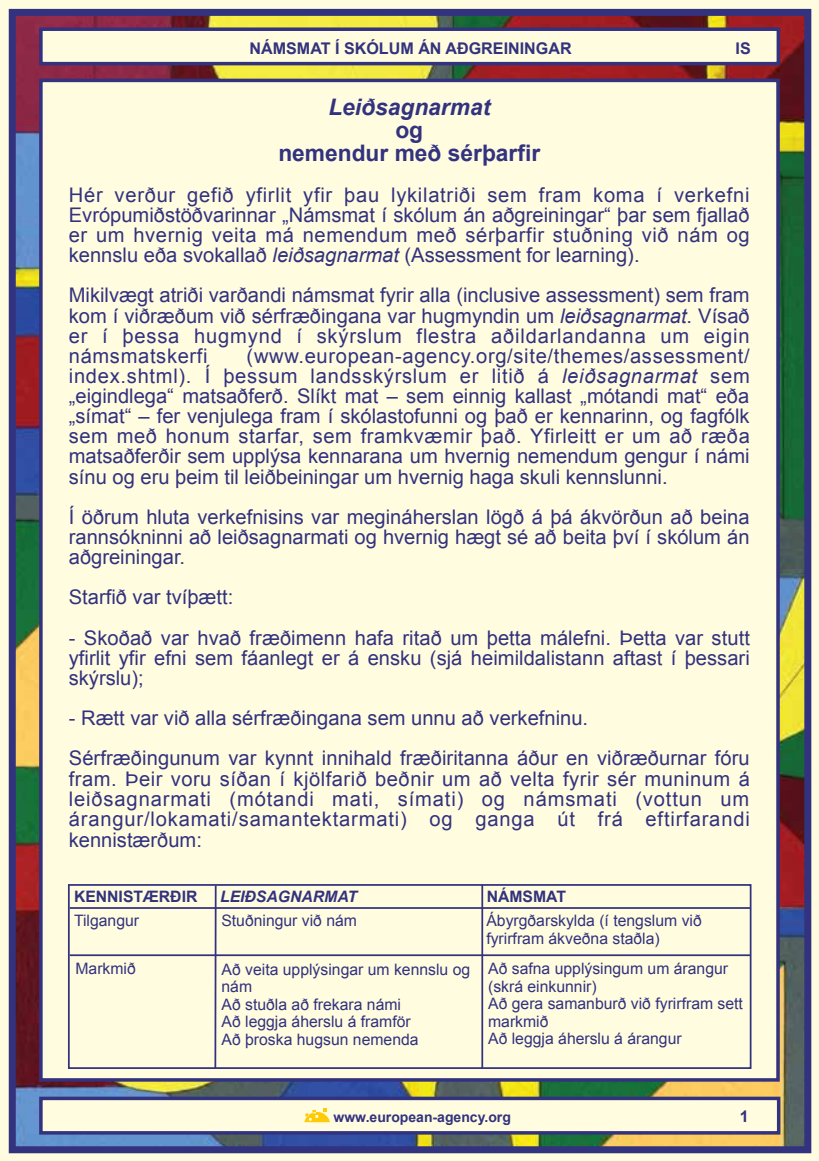
<style>
.page{position:relative;width:819px;height:1161px;background:#fff}
.page>*{position:absolute;margin:0;border:0;box-sizing:border-box;transform-origin:0 0}
.t1{font:700 22.75px/22.8px "Arial";color:#32327f;text-align:center}
.t2{font:italic 700 22.75px "Arial";color:#32327f}
.t3{font:20.12px/20.1px "Arial";color:#32327f;text-align:justify}
.t4{font:700 16.1px "Arial";color:#32327f}
.t5{font:15.75px/17.5px "Arial";color:#32327f}
.t6{font:700 15.75px "Arial";color:#32327f}
.t7{font:italic 700 15.75px "Arial";color:#32327f}
.t8{font:700 14px "Arial";color:#32327f}
.s1{font-style:italic}
</style>
<div class="page">
<img style="left:17px;top:17px;width:786px;height:1128px">
<div style="left:0;top:0;width:819px;height:12px;background:#fffcdf"></div>
<div style="left:807px;top:0;width:12px;height:1161px;background:#fffcdf"></div>
<div style="left:0;top:1150px;width:819px;height:11px;background:#fffcdf"></div>
<div style="left:0;top:0;width:12px;height:1161px;background:#fffcdf"></div>
<div style="left:9px;top:9px;width:802px;height:1144px;border:7px solid #32327f"></div>
<div style="left:39px;top:79px;width:740px;height:1002px;background:#fffcdf;border:4px solid #32327f"></div>
<div style="left:39px;top:1096px;width:741px;height:38px;background:#fffcdf;border:4px solid #32327f"></div>
<div style="left:39px;top:27px;width:741px;height:38px;background:#fffcdf;border:4px solid #32327f"></div>
<svg style="left:304px;top:1108px;width:26px;height:14px"></svg>
<div style="left:68px;top:884px;width:683px;height:185px;border:2px solid #32327f"></div>
<hr style="left:70px;top:907px;width:680px;height:2px;background:#32327f">
<hr style="left:214px;top:885px;width:2px;height:183px;background:#32327f">
<hr style="left:481px;top:884px;width:2px;height:184px;background:#32327f">
<hr style="left:70px;top:954px;width:680px;height:2px;background:#32327f">
<p class="t4" style="left:249px;top:38px;width:323px">NÁMSMAT Í SKÓLUM ÁN AÐGREININGAR</p>
<p class="t4" style="left:735px;top:37px;width:17px">IS</p>
<p class="t2" style="left:328px;top:92px;width:163px">Leiðsagnarmat</p>
<p class="t1" style="left:278px;top:119px;width:263px">og<br>nemendur með sérþarfir</p>
<p class="t3" style="left:69px;top:185px;width:682px">Hér verður gefið yfirlit yfir þau lykilatriði sem fram koma í verkefni Evrópumiðstöðvarinnar „Námsmat í skólum án aðgreiningar“ þar sem fjallað er um hvernig veita má nemendum með sérþarfir stuðning við nám og kennslu eða svokallað <span class="s1">leiðsagnarmat</span> (Assessment for learning).</p>
<p class="t3" style="left:69px;top:285px;width:682px">Mikilvægt atriði varðandi námsmat fyrir alla (inclusive assessment) sem fram kom í viðræðum við sérfræðingana var hugmyndin um <span class="s1">leiðsagnarmat</span>. Vísað er í þessa hugmynd í skýrslum flestra aðildarlandanna um eigin námsmatskerfi</p>
<p class="t3" style="left:69px;top:346px;width:682px;text-indent:178px">(www.european-agency.org/site/themes/assessment/ index.shtml). Í þessum landsskýrslum er litið á <span class="s1">leiðsagnarmat</span> sem „eigindlega“ matsaðferð. Slíkt mat – sem einnig kallast „mótandi mat“ eða „símat“ – fer venjulega fram í skólastofunni og það er kennarinn, og fagfólk sem með honum starfar, sem framkvæmir það. Yfirleitt er um að ræða matsaðferðir sem upplýsa kennarana um hvernig nemendum gengur í námi sínu og eru þeim til leiðbeiningar um hvernig haga skuli kennslunni.</p>
<p class="t3" style="left:69px;top:507px;width:682px">Í öðrum hluta verkefnisins var megináherslan lögð á þá ákvörðun að beina rannsókninni að leiðsagnarmati og hvernig hægt sé að beita því í skólum án aðgreiningar.</p>
<p class="t3" style="left:69px;top:587px;width:166px">Starfið var tvíþætt:</p>
<p class="t3" style="left:69px;top:628px;width:682px">- Skoðað var hvað fræðimenn hafa ritað um þetta málefni. Þetta var stutt yfirlit yfir efni sem fáanlegt er á ensku (sjá heimildalistann aftast í þessari skýrslu);</p>
<p class="t3" style="left:69px;top:698px;width:682px;line-height:40.2px">- Rætt var við alla sérfræðingana sem unnu að verkefninu.<br>Sérfræðingunum var kynnt innihald fræðiritanna áður en viðræðurnar fóru</p>
<p class="t3" style="left:69px;top:768px;width:682px">fram. Þeir voru síðan í kjölfarið beðnir um að velta fyrir sér muninum á leiðsagnarmati (mótandi mati, símati) og námsmati (vottun um árangur/lokamati/samantektarmati) og ganga út frá eftirfarandi kennistærðum:</p>
<p class="t6" style="left:74px;top:886px;width:125px">KENNISTÆRÐIR</p>
<p class="t7" style="left:220px;top:886px;width:139px">LEIÐSAGNARMAT</p>
<p class="t6" style="left:486px;top:886px;width:81px">NÁMSMAT</p>
<p class="t5" style="left:74px;top:912px;width:67px">Tilgangur</p>
<p class="t5" style="left:75px;top:960px;width:62px">Markmið</p>
<p class="t5" style="left:221px;top:912px;width:137px">Stuðningur við nám</p>
<p class="t5" style="left:486px;top:912px;width:217px">Ábyrgðarskylda (í tengslum við fyrirfram ákveðna staðla)</p>
<p class="t5" style="left:488px;top:960px;width:256px">Að safna upplýsingum um árangur (skrá einkunnir)<br>Að gera samanburð við fyrirfram sett markmið<br>Að leggja áherslu á árangur</p>
<p class="t5" style="left:221px;top:960px;width:250px">Að veita upplýsingar um kennslu og nám<br>Að stuðla að frekara námi<br>Að leggja áherslu á framför<br>Að þroska hugsun nemenda</p>
<p class="t8" style="left:333px;top:1108px;width:179px">www.european-agency.org</p>
<p class="t4" style="left:739px;top:1106px;width:10px">1</p>
</div>
